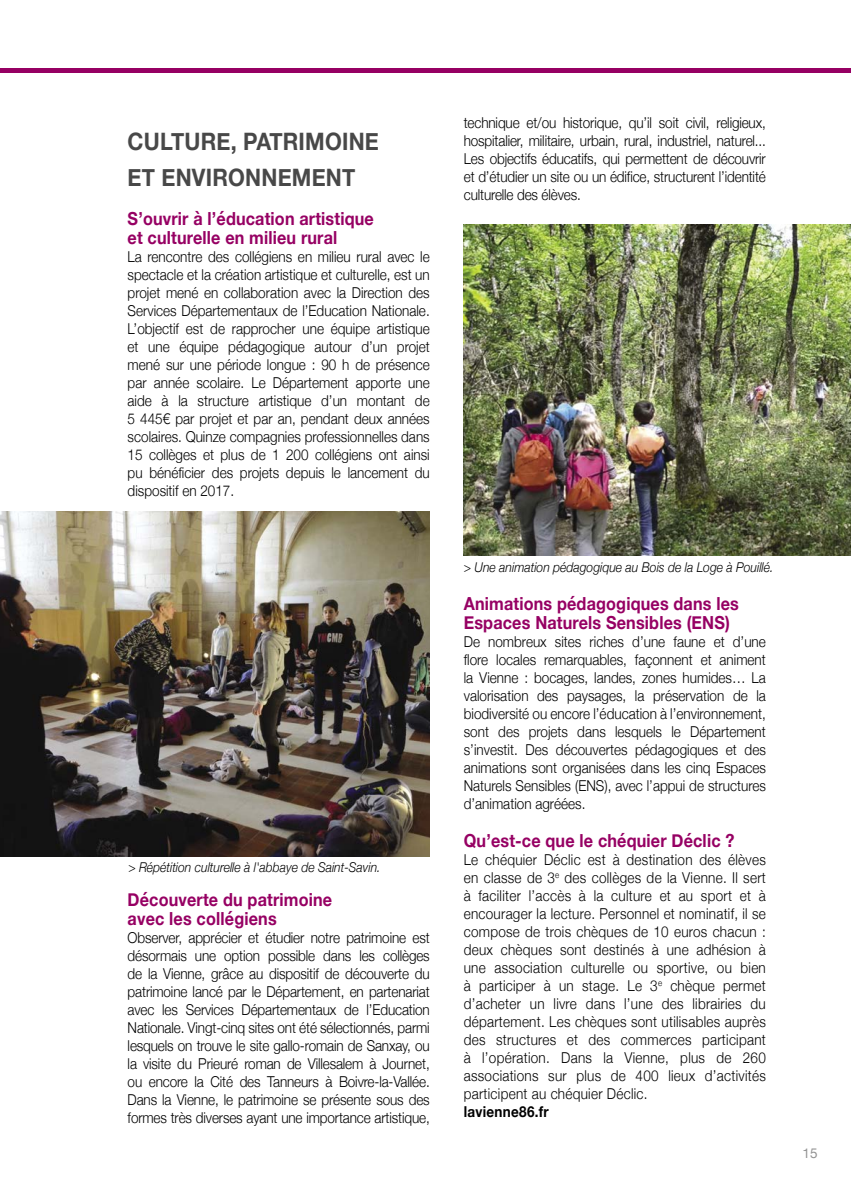
<style>
.page{position:relative;width:851px;height:1191px;background:#fff}
.page>*{position:absolute;margin:0;border:0;box-sizing:border-box;transform-origin:0 0}
.t1{font:700 24px/36px "Helvetica Neue";letter-spacing:.01em;color:#484848;scale:.9 1}
.t2{font:700 18px/19.5px "Helvetica Neue";letter-spacing:.01em;color:#960063;scale:.9 1}
.t3{font:300 15px/18px "Helvetica Neue";color:#000;text-align:justify;scale:.9 1}
.t4{font:700 15px "Helvetica Neue";letter-spacing:.02em;color:#000;scale:.9 1}
.t5{font:italic 300 13.5px "Helvetica Neue";color:#000;scale:.9 1}
.t6{font:13.5px "Helvetica Neue";color:#939393}
</style>
<div class="page">
<hr style="left:0;top:69px;width:850px;height:4px;background:#960063">
<img style="left:0;top:511px;width:429px;height:346px">
<img style="left:463px;top:224px;width:387px;height:332px">
<h1 class="t1" style="left:128px;top:124px;width:280px">CULTURE, PATRIMOINE<br>ET ENVIRONNEMENT</h1>
<p class="t2" style="left:128px;top:209px;width:275px">S’ouvrir à l’éducation artistique et culturelle en milieu rural</p>
<p class="t3" style="left:128px;top:247px;width:337px">La rencontre des collégiens en milieu rural avec le spectacle et la création artistique et culturelle, est un projet mené en collaboration avec la Direction des Services Départementaux de l’Education Nationale.<br>L’objectif est de rapprocher une équipe artistique et une équipe pédagogique autour d’un projet mené sur une période longue : 90 h de présence par année scolaire. Le Département apporte une aide à la structure artistique d’un montant de 5 445€ par projet et par an, pendant deux années scolaires. Quinze compagnies professionnelles dans 15 collèges et plus de 1 200 collégiens ont ainsi pu bénéficier des projets depuis le lancement du dispositif en 2017.</p>
<p class="t5" style="left:128px;top:856px;width:282px">&gt; Répétition culturelle à l'abbaye de Saint-Savin.</p>
<p class="t2" style="left:128px;top:890px;width:229px">Découverte du patrimoine avec les collégiens</p>
<p class="t3" style="left:128px;top:928px;width:337px">Observer, apprécier et étudier notre patrimoine est désormais une option possible dans les collèges de la Vienne, grâce au dispositif de découverte du patrimoine lancé par le Département, en partenariat avec les Services Départementaux de l’Education Nationale. Vingt-cinq sites ont été sélectionnés, parmi lesquels on trouve le site gallo-romain de Sanxay, ou la visite du Prieuré roman de Villesalem à Journet, ou encore la Cité des Tanneurs à Boivre-la-Vallée.<br>Dans la Vienne, le patrimoine se présente sous des formes très diverses ayant une importance artistique,</p>
<p class="t3" style="left:463px;top:113px;width:337px">technique et/ou historique, qu’il soit civil, religieux, hospitalier, militaire, urbain, rural, industriel, naturel...<br>Les objectifs éducatifs, qui permettent de découvrir et d’étudier un site ou un édifice, structurent l’identité culturelle des élèves.</p>
<p class="t5" style="left:463px;top:556px;width:345px">&gt; Une animation pédagogique au Bois de la Loge à Pouillé.</p>
<p class="t2" style="left:463px;top:594px;width:307px">Animations pédagogiques dans les<br>Espaces Naturels Sensibles (ENS)</p>
<p class="t3" style="left:463px;top:632px;width:337px">De nombreux sites riches d’une faune et d’une flore locales remarquables, façonnent et animent la Vienne : bocages, landes, zones humides… La valorisation des paysages, la préservation de la biodiversité ou encore l’éducation à l’environnement, sont des projets dans lesquels le Département s’investit. Des découvertes pédagogiques et des animations sont organisées dans les cinq Espaces Naturels Sensibles (ENS), avec l’appui de structures d’animation agréées.</p>
<p class="t2" style="left:463px;top:831px;width:302px">Qu’est-ce que le chéquier Déclic ?</p>
<p class="t3" style="left:463px;top:849px;width:337px">Le chéquier Déclic est à destination des élèves en classe de 3<sup>e</sup> des collèges de la Vienne. Il sert à faciliter l’accès à la culture et au sport et à encourager la lecture. Personnel et nominatif, il se compose de trois chèques de 10 euros chacun : deux chèques sont destinés à une adhésion à une association culturelle ou sportive, ou bien à participer à un stage. Le 3<sup>e</sup> chèque permet d’acheter un livre dans l’une des librairies du département. Les chèques sont utilisables auprès des structures et des commerces participant à l’opération. Dans la Vienne, plus de 260 associations sur plus de 400 lieux d’activités participent au chéquier Déclic.</p>
<p class="t4" style="left:463px;top:1099px;width:96px">lavienne86.fr</p>
<p class="t6" style="left:802px;top:1143px;width:17px">15</p>
</div>
